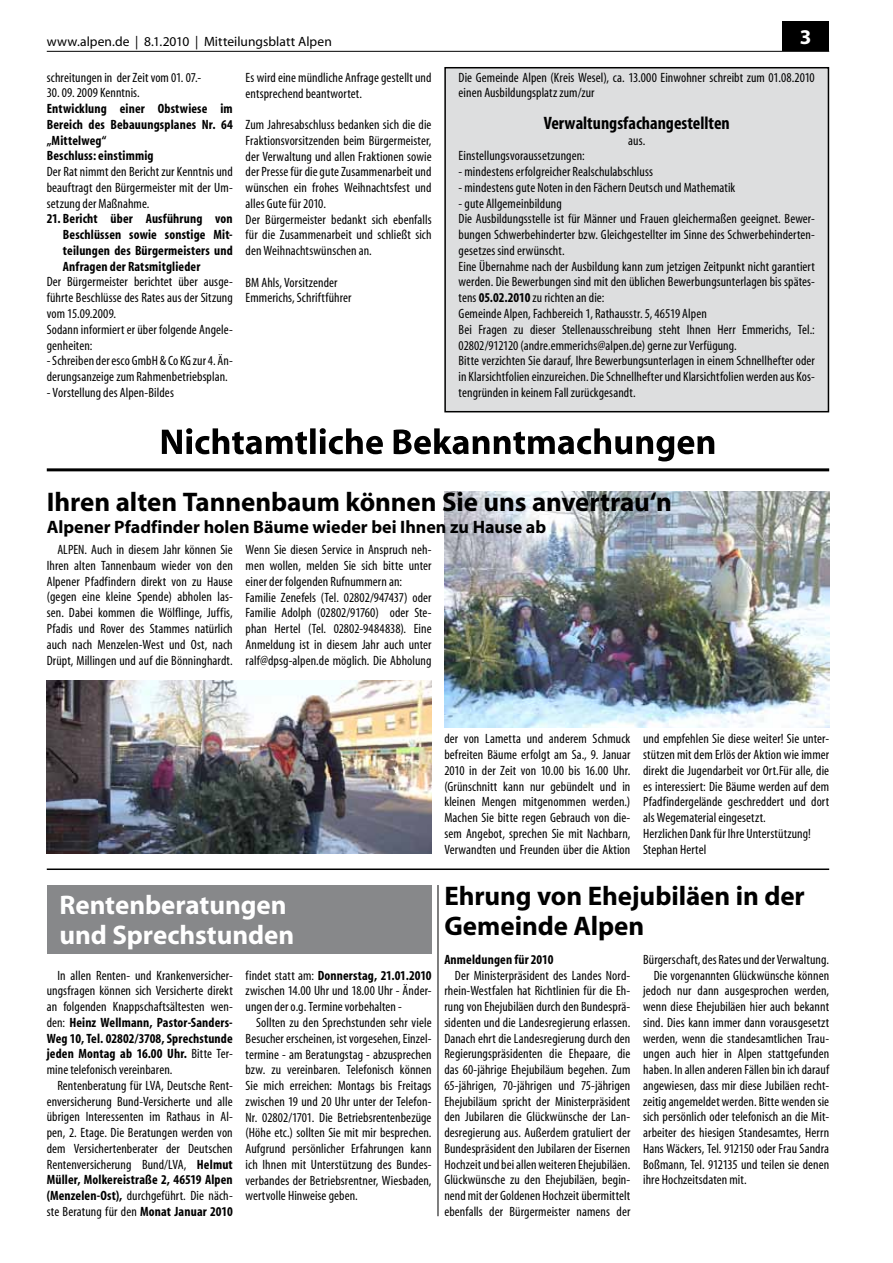
<style>
.page{position:relative;width:893px;height:1263px;background:#fff}
.page>*{position:absolute;margin:0;border:0;box-sizing:border-box;transform-origin:0 0}
.t1{font:700 27px/30px "Myriad";letter-spacing:-.005em;color:#000}
.t2{font:700 27px/30px "Myriad";color:#fff}
.t3{font:700 21px "Myriad";color:#fff}
.t4{font:700 18px "Myriad";color:#000}
.t5{font:700 condensed 18px "Myriad";color:#000}
.t6{font:condensed 13.5px/15.8px "Myriad";letter-spacing:.005em;color:#000}
.t7{font:700 condensed 13.5px/15.8px "Myriad";letter-spacing:.01em;color:#000}
.t8{font:13.5px "Myriad";letter-spacing:.005em;color:#000}
.s1{font-weight:700}
</style>
<div class="page">
<div style="left:782px;top:21px;width:47px;height:30px;background:#000"></div>
<hr style="left:47px;top:51px;width:782px;height:1px;background:#000">
<div style="left:47px;top:885px;width:385px;height:68px;background:#87888a"></div>
<svg style="left:162px;top:428px;width:552px;height:33px"></svg>
<hr style="left:47px;top:468px;width:782px;height:3px;background:#000">
<div style="left:445px;top:68px;width:383px;height:344px;background:#dddedf"></div>
<div style="left:444px;top:67px;width:385px;height:345px;border:2px solid #000"></div>
<img style="left:444px;top:491px;width:385px;height:236px">
<img style="left:47px;top:680px;width:385px;height:173px">
<hr style="left:47px;top:868px;width:782px;height:2px;background:#000">
<hr style="left:438px;top:885px;width:1px;height:331px;background:#000">
<p class="t8" style="left:47px;top:35px;width:287px">www.alpen.de | 8.1.2010 | Mitteilungsblatt Alpen</p>
<h2 class="t3" style="left:800px;top:26px;width:13px">3</h2>
<p class="t6" style="left:47px;top:70px;width:156px">schreitungen in der Zeit vom 01. 07.-</p>
<p class="t6" style="left:47px;top:86px;width:95px">30. 09. 2009 Kenntnis.</p>
<p class="t7" style="left:47px;top:101px;width:188px">Entwicklung einer Obstwiese im<br>Bereich des Bebauungsplanes Nr. 64 „Mittelweg“<br>Beschluss: einstimmig</p>
<p class="t6" style="left:47px;top:164px;width:188px;text-align:justify">Der Rat nimmt den Bericht zur Kenntnis und beauftragt den Bürgermeister mit der Um&shy;setzung der Maßnahme.</p>
<p class="t7" style="left:63px;top:212px;width:171px;text-align:justify;text-indent:-16px">21. Bericht über Ausführung von Beschlüssen sowie sonstige Mit&shy;teilungen des Bürgermeisters und Anfragen der Ratsmitglieder</p>
<p class="t6" style="left:47px;top:275px;width:188px">Der Bürgermeister berichtet über ausge&shy;führte Beschlüsse des Rates aus der Sitzung vom 15.09.2009.<br>Sodann informiert er über folgende Angele&shy;genheiten:</p>
<p class="t6" style="left:47px;top:353px;width:188px">- Schreiben der esco GmbH &amp; Co KG zur 4. Än&shy;derungsanzeige zum Rahmenbetriebsplan.</p>
<p class="t6" style="left:47px;top:385px;width:129px">- Vorstellung des Alpen-Bildes</p>
<p class="t6" style="left:246px;top:70px;width:187px">Es wird eine mündliche Anfrage gestellt und entsprechend beantwortet.</p>
<p class="t6" style="left:246px;top:117px;width:188px">Zum Jahresabschluss bedanken sich die die Fraktionsvorsitzenden beim Bürgermeister, der Verwaltung und allen Fraktionen sowie der Presse für die gute Zusammenarbeit und wünschen ein frohes Weihnachtsfest und alles Gute für 2010.<br>Der Bürgermeister bedankt sich ebenfalls für die Zusammenarbeit und schließt sich den Weihnachtswünschen an.</p>
<p class="t6" style="left:246px;top:275px;width:107px">BM Ahls, Vorsitzender<br>Emmerichs, Schriftführer</p>
<p class="t6" style="left:459px;top:70px;width:358px">Die Gemeinde Alpen (Kreis Wesel), ca. 13.000 Einwohner schreibt zum 01.08.2010 einen Ausbildungsplatz zum/zur</p>
<h3 class="t5" style="left:544px;top:114px;width:188px">Verwaltungsfachangestellten</h3>
<p class="t6" style="left:628px;top:133px;width:19px">aus.</p>
<p class="t6" style="left:459px;top:149px;width:128px">Einstellungsvoraussetzungen:</p>
<p class="t6" style="left:459px;top:164px;width:196px">- mindestens erfolgreicher Realschulabschluss</p>
<p class="t6" style="left:459px;top:180px;width:278px">- mindestens gute Noten in den Fächern Deutsch und Mathematik</p>
<p class="t6" style="left:459px;top:196px;width:358px">- gute Allgemeinbildung<br>Die Ausbildungsstelle ist für Männer und Frauen gleichermaßen geeignet. Bewer&shy;bungen Schwerbehinderter bzw. Gleichgestellter im Sinne des Schwerbehinderten&shy;gesetzes sind erwünscht.<br>Eine Übernahme nach der Ausbildung kann zum jetzigen Zeitpunkt nicht garantiert werden. Die Bewerbungen sind mit den üblichen Bewerbungsunterlagen bis spätes&shy;tens <span class="s1">05.02.2010</span> zu richten an die:<br>Gemeinde Alpen, Fachbereich 1, Rathausstr. 5, 46519 Alpen<br>Bei Fragen zu dieser Stellenausschreibung steht Ihnen Herr Emmerichs, Tel.:<br>02802/912120 (andre.emmerichs@alpen.de) gerne zur Verfügung.<br>Bitte verzichten Sie darauf, Ihre Bewerbungsunterlagen in einem Schnellhefter oder in Klarsichtfolien einzureichen. Die Schnellhefter und Klarsichtfolien werden aus Kos&shy;tengründen in keinem Fall zurückgesandt.</p>
<h1 class="t1" style="left:47px;top:488px;width:627px">Ihren alten Tannenbaum können Sie uns anvertrau‘n</h1>
<h3 class="t4" style="left:47px;top:518px;width:501px">Alpener Pfadfinder holen Bäume wieder bei Ihnen zu Hause ab</h3>
<p class="t6" style="left:47px;top:542px;width:188px;text-align:justify;text-indent:11px">ALPEN. Auch in diesem Jahr können Sie Ihren alten Tannenbaum wieder von den Alpener Pfadfindern direkt von zu Hause (gegen eine kleine Spende) abholen las&shy;sen. Dabei kommen die Wölflinge, Juffis, Pfadis und Rover des Stammes natürlich auch nach Menzelen-West und Ost, nach Drüpt, Millingen und auf die Bönninghardt.</p>
<p class="t6" style="left:246px;top:542px;width:188px">Wenn Sie diesen Service in Anspruch neh&shy;men wollen, melden Sie sich bitte unter einer der folgenden Rufnummern an:<br>Familie Zenefels (Tel. 02802/947437) oder Familie Adolph (02802/91760) oder Ste&shy;phan Hertel (Tel. 02802-9484838). Eine Anmeldung ist in diesem Jahr auch unter ralf@dpsg-alpen.de möglich. Die Abholung</p>
<h1 class="t2" style="left:60px;top:891px;width:236px">Rentenberatungen und Sprechstunden</h1>
<p class="t6" style="left:47px;top:968px;width:188px;text-align:justify;text-indent:11px">In allen Renten- und Krankenversicher&shy;ungsfragen können sich Versicherte direkt an folgenden Knappschaftsältesten wen&shy;den: <span class="s1">Heinz Wellmann, Pastor-Sanders-Weg 10, Tel. 02802/3708, Sprechstunde jeden Montag ab 16.00 Uhr.</span> Bitte Ter&shy;mine telefonisch vereinbaren.</p>
<p class="t6" style="left:47px;top:1078px;width:188px;text-align:justify;text-indent:11px">Rentenberatung für LVA, Deutsche Rent&shy;enversicherung Bund-Versicherte und alle übrigen Interessenten im Rathaus in Al&shy;pen, 2. Etage. Die Beratungen werden von dem Versichertenberater der Deutschen Rentenversicherung Bund/LVA, <span class="s1">Helmut Müller, Molkereistraße 2, 46519 Alpen (Menzelen-Ost),</span> durchgeführt. Die näch&shy;ste Beratung für den <span class="s1">Monat Januar 2010</span></p>
<p class="t6" style="left:246px;top:968px;width:188px;text-align:justify">findet statt am: <span class="s1">Donnerstag, 21.01.2010 </span>zwischen 14.00 Uhr und 18.00 Uhr - Änder&shy;ungen der o.g. Termine vorbehalten -</p>
<p class="t6" style="left:246px;top:1015px;width:188px;text-align:justify;text-indent:11px">Sollten zu den Sprechstunden sehr viele Besucher erscheinen, ist vorgesehen, Einzel&shy;termine - am Beratungstag - abzusprechen bzw. zu vereinbaren. Telefonisch können Sie mich erreichen: Montags bis Freitags zwischen 19 und 20 Uhr unter der Telefon-Nr. 02802/1701. Die Betriebsrentenbezüge (Höhe etc.) sollten Sie mit mir besprechen.<br>Aufgrund persönlicher Erfahrungen kann ich Ihnen mit Unterstützung des Bundes&shy;verbandes der Betriebsrentner, Wiesbaden, wertvolle Hinweise geben.</p>
<p class="t6" style="left:444px;top:731px;width:188px;text-align:justify">der von Lametta und anderem Schmuck befreiten Bäume erfolgt am Sa., 9. Januar 2010 in der Zeit von 10.00 bis 16.00 Uhr. (Grünschnitt kann nur gebündelt und in kleinen Mengen mitgenommen werden.)<br>Machen Sie bitte regen Gebrauch von die&shy;sem Angebot, sprechen Sie mit Nachbarn, Verwandten und Freunden über die Aktion</p>
<p class="t6" style="left:643px;top:731px;width:188px">und empfehlen Sie diese weiter! Sie unter&shy;stützen mit dem Erlös der Aktion wie immer direkt die Jugendarbeit vor Ort.Für alle, die es interessiert: Die Bäume werden auf dem Pfadfindergelände geschreddert und dort als Wegematerial eingesetzt.<br>Herzlichen Dank für Ihre Unterstützung!<br>Stephan Hertel</p>
<h1 class="t1" style="left:444px;top:882px;width:362px">Ehrung von Ehejubiläen in der<br>Gemeinde Alpen</h1>
<p class="t7" style="left:444px;top:952px;width:111px">Anmeldungen für 2010</p>
<p class="t6" style="left:444px;top:968px;width:188px;text-align:justify;text-indent:11px">Der Ministerpräsident des Landes Nord&shy;rhein-Westfalen hat Richtlinien für die Eh&shy;rung von Ehejubiläen durch den Bundesprä&shy;sidenten und die Landesregierung erlassen.<br>Danach ehrt die Landesregierung durch den Regierungspräsidenten die Ehepaare, die das 60-jährige Ehejubiläum begehen. Zum 65-jährigen, 70-jährigen und 75-jährigen Ehejubiläum spricht der Ministerpräsident den Jubilaren die Glückwünsche der Lan&shy;desregierung aus. Außerdem gratuliert der Bundespräsident den Jubilaren der Eisernen Hochzeit und bei allen weiteren Ehejubiläen.<br>Glückwünsche zu den Ehejubiläen, begin&shy;nend mit der Goldenen Hochzeit übermittelt ebenfalls der Bürgermeister namens der</p>
<p class="t6" style="left:643px;top:952px;width:187px">Bürgerschaft, des Rates und der Verwaltung.</p>
<p class="t6" style="left:654px;top:968px;width:177px">Die vorgenannten Glückwünsche können</p>
<p class="t6" style="left:643px;top:983px;width:188px">jedoch nur dann ausgesprochen werden,</p>
<p class="t6" style="left:643px;top:999px;width:188px">wenn diese Ehejubiläen hier auch bekannt</p>
<p class="t6" style="left:643px;top:1015px;width:188px">sind. Dies kann immer dann vorausgesetzt</p>
<p class="t6" style="left:643px;top:1031px;width:188px">werden, wenn die standesamtlichen Trau-</p>
<p class="t6" style="left:643px;top:1047px;width:188px">ungen auch hier in Alpen stattgefunden</p>
<p class="t6" style="left:643px;top:1062px;width:188px">haben. In allen anderen Fällen bin ich darauf</p>
<p class="t6" style="left:643px;top:1078px;width:188px">angewiesen, dass mir diese Jubiläen recht-</p>
<p class="t6" style="left:643px;top:1094px;width:188px">zeitig angemeldet werden. Bitte wenden sie</p>
<p class="t6" style="left:643px;top:1110px;width:188px">sich persönlich oder telefonisch an die Mit-</p>
<p class="t6" style="left:643px;top:1125px;width:188px">arbeiter des hiesigen Standesamtes, Herrn</p>
<p class="t6" style="left:643px;top:1141px;width:188px">Hans Wäckers, Tel. 912150 oder Frau Sandra</p>
<p class="t6" style="left:643px;top:1157px;width:188px">Boßmann, Tel. 912135 und teilen sie denen</p>
<p class="t6" style="left:643px;top:1173px;width:105px">ihre Hochzeitsdaten mit.</p>
</div>
